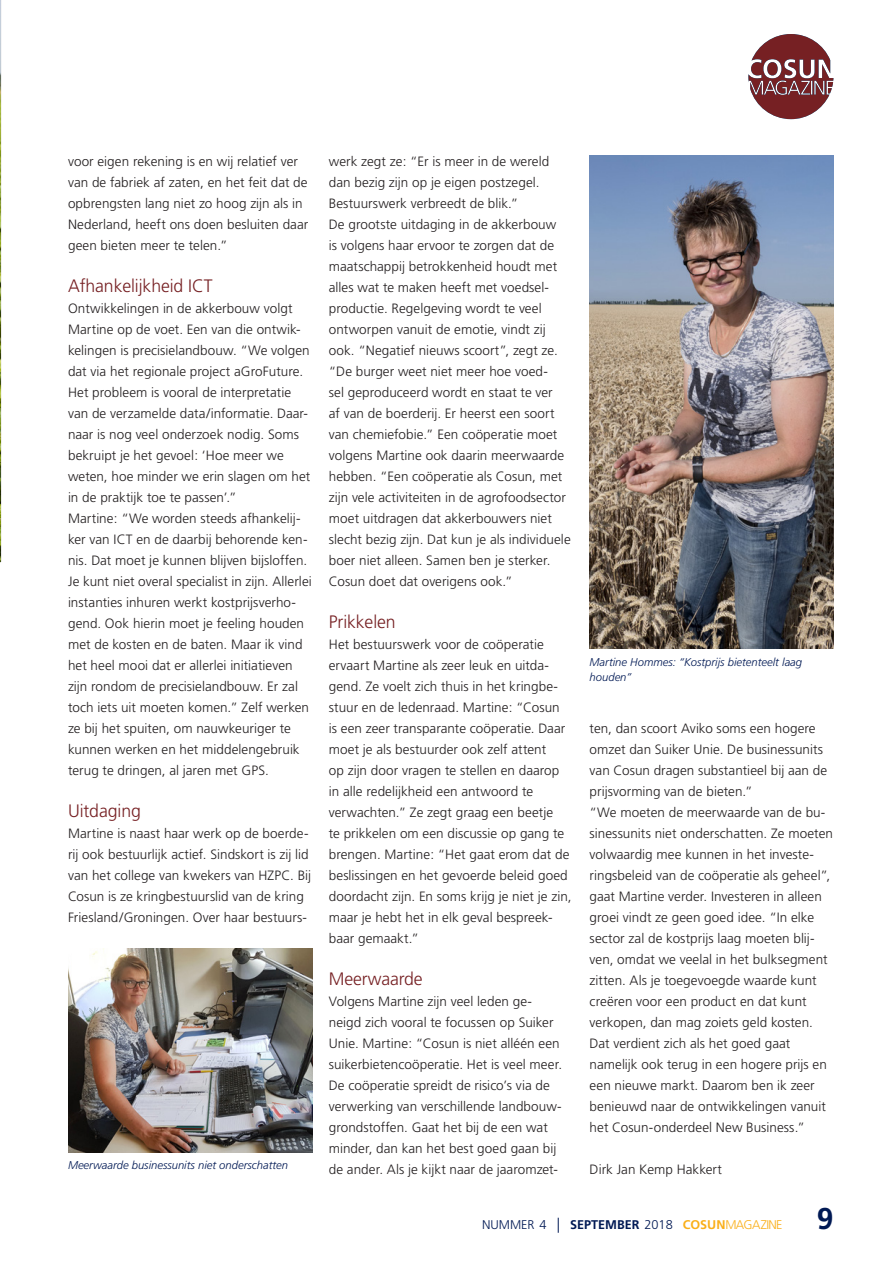
<style>
.page{position:relative;width:893px;height:1263px;background:#fff}
.page>*{position:absolute;margin:0;border:0;box-sizing:border-box;transform-origin:0 0}
.t1{font:700 30px "Frutiger";color:#001954}
.Tussenkop___Quote{font:300 18px "Frutiger";letter-spacing:-.005em;color:#762023}
.Platte__body__tekst{font:300 13.5px/21px "Frutiger";letter-spacing:.005em;color:#231f20}
.t2{font:700 12.6px "Frutiger";color:#001954}
.IRS_Onderschrift{font:italic 300 11.25px/15px "Frutiger";color:#001954}
.s1{font-weight:300}
.s2{font-weight:300;font-size:12.75px}
.s3{font-weight:300;font-size:15px}
.s4{color:#faaf18}
.s5{font-weight:300;color:#faaf18}
</style>
<div class="page">
<img style="left:68px;top:949px;width:245px;height:203px">
<img style="left:590px;top:156px;width:243px;height:493px">
<img style="left:0;top:0;width:1px;height:562px">
<svg style="left:748px;top:34px;width:85px;height:85px"></svg>
<p class="Platte__body__tekst" style="left:68px;top:151px;width:242px">voor eigen rekening is en wij relatief ver van de fabriek af zaten, en het feit dat de opbrengsten lang niet zo hoog zijn als in Nederland, heeft ons doen besluiten daar geen bieten meer te telen.”</p>
<p class="Tussenkop___Quote" style="left:68px;top:275px;width:146px">Afhankelijkheid ICT</p>
<p class="Platte__body__tekst" style="left:68px;top:298px;width:244px">Ontwikkelingen in de akkerbouw volgt Martine op de voet. Een van die ontwik&shy;kelingen is precisielandbouw. “We volgen dat via het regionale project aGroFuture.<br>Het probleem is vooral de interpretatie van de verzamelde data/informatie. Daar&shy;naar is nog veel onderzoek nodig. Soms bekruipt je het gevoel: ‘Hoe meer we weten, hoe minder we erin slagen om het in de praktijk toe te passen’.”</p>
<p class="Platte__body__tekst" style="left:68px;top:508px;width:245px">Martine: “We worden steeds afhankelij&shy;ker van ICT en de daarbij behorende ken&shy;nis. Dat moet je kunnen blijven bijsloffen.<br>Je kunt niet overal specialist in zijn. Allerlei instanties inhuren werkt kostprijsverho&shy;gend. Ook hierin moet je feeling houden met de kosten en de baten. Maar ik vind het heel mooi dat er allerlei initiatieven zijn rondom de precisielandbouw. Er zal toch iets uit moeten komen.” Zelf werken ze bij het spuiten, om nauwkeuriger te kunnen werken en het middelengebruik terug te dringen, al jaren met GPS.</p>
<p class="Tussenkop___Quote" style="left:68px;top:800px;width:74px">Uitdaging</p>
<p class="Platte__body__tekst" style="left:68px;top:823px;width:245px">Martine is naast haar werk op de boerde&shy;rij ook bestuurlijk actief. Sindskort is zij lid van het college van kwekers van HZPC. Bij Cosun is ze kringbestuurslid van de kring Friesland/Groningen. Over haar bestuurs-</p>
<p class="IRS_Onderschrift" style="left:68px;top:1158px;width:222px">Meerwaarde businessunits niet onderschatten</p>
<p class="Platte__body__tekst" style="left:329px;top:151px;width:222px">werk zegt ze: “Er is meer in de wereld dan bezig zijn op je eigen postzegel.<br>Bestuurswerk verbreedt de blik.”</p>
<p class="Platte__body__tekst" style="left:329px;top:214px;width:243px">De grootste uitdaging in de akkerbouw<br>is volgens haar ervoor te zorgen dat de maatschappij betrokkenheid houdt met alles wat te maken heeft met voedsel&shy;productie. Regelgeving wordt te veel ontworpen vanuit de emotie, vindt zij ook. “Negatief nieuws scoort”, zegt ze. “De burger weet niet meer hoe voed-<br>sel geproduceerd wordt en staat te ver<br>af van de boerderij. Er heerst een soort van chemiefobie.” Een coöperatie moet volgens Martine ook daarin meerwaarde hebben. “Een coöperatie als Cosun, met zijn vele activiteiten in de agrofoodsector moet uitdragen dat akkerbouwers niet slecht bezig zijn. Dat kun je als individuele boer niet alleen. Samen ben je sterker.<br>Cosun doet dat overigens ook.”</p>
<p class="Tussenkop___Quote" style="left:329px;top:611px;width:68px">Prikkelen</p>
<p class="Platte__body__tekst" style="left:329px;top:634px;width:244px">Het bestuurswerk voor de coöperatie ervaart Martine als zeer leuk en uitda&shy;gend. Ze voelt zich thuis in het kringbe&shy;stuur en de ledenraad. Martine: “Cosun<br>is een zeer transparante coöperatie. Daar moet je als bestuurder ook zelf attent<br>op zijn door vragen te stellen en daarop in alle redelijkheid een antwoord te verwachten.” Ze zegt graag een beetje<br>te prikkelen om een discussie op gang te brengen. Martine: “Het gaat erom dat de beslissingen en het gevoerde beleid goed doordacht zijn. En soms krijg je niet je zin, maar je hebt het in elk geval bespreek&shy;baar gemaakt.”</p>
<p class="Tussenkop___Quote" style="left:329px;top:968px;width:95px">Meerwaarde</p>
<p class="Platte__body__tekst" style="left:329px;top:991px;width:235px">Volgens Martine zijn veel leden ge&shy;neigd zich vooral te focussen op Suiker Unie. Martine: “Cosun is niet alléén een suikerbietencoöperatie. Het is veel meer.<br>De coöperatie spreidt de risico’s via de verwerking van verschillende landbouw&shy;grondstoffen. Gaat het bij de een wat minder, dan kan het best goed gaan bij de ander. Als je kijkt naar de jaaromzet-</p>
<p class="IRS_Onderschrift" style="left:590px;top:654px;width:214px">Martine Hommes: “Kostprijs bietenteelt laag houden”</p>
<p class="Platte__body__tekst" style="left:590px;top:718px;width:239px">ten, dan scoort Aviko soms een hogere omzet dan Suiker Unie. De businessunits van Cosun dragen substantieel bij aan de prijsvorming van de bieten.”</p>
<p class="Platte__body__tekst" style="left:590px;top:802px;width:245px">“We moeten de meerwaarde van de bu&shy;sinessunits niet onderschatten. Ze moeten volwaardig mee kunnen in het investe&shy;ringsbeleid van de coöperatie als geheel”, gaat Martine verder. Investeren in alleen groei vindt ze geen goed idee. “In elke sector zal de kostprijs laag moeten blij&shy;ven, omdat we veelal in het bulksegment zitten. Als je toegevoegde waarde kunt creëren voor een product en dat kunt verkopen, dan mag zoiets geld kosten.<br>Dat verdient zich als het goed gaat namelijk ook terug in een hogere prijs en een nieuwe markt. Daarom ben ik zeer benieuwd naar de ontwikkelingen vanuit het Cosun-onderdeel New Business.”</p>
<p class="Platte__body__tekst" style="left:590px;top:1159px;width:134px">Dirk Jan Kemp Hakkert</p>
<p class="t2" style="left:482px;top:1217px;width:302px"><span class="s1">NUMMER</span> <span class="s2">4</span> <span class="s3">|</span> SEPTEMBER <span class="s2">2018</span> <span class="s4">COSUN</span><span class="s5">MAGAZINE</span></p>
<h1 class="t1" style="left:817px;top:1201px;width:18px">9</h1>
</div>
